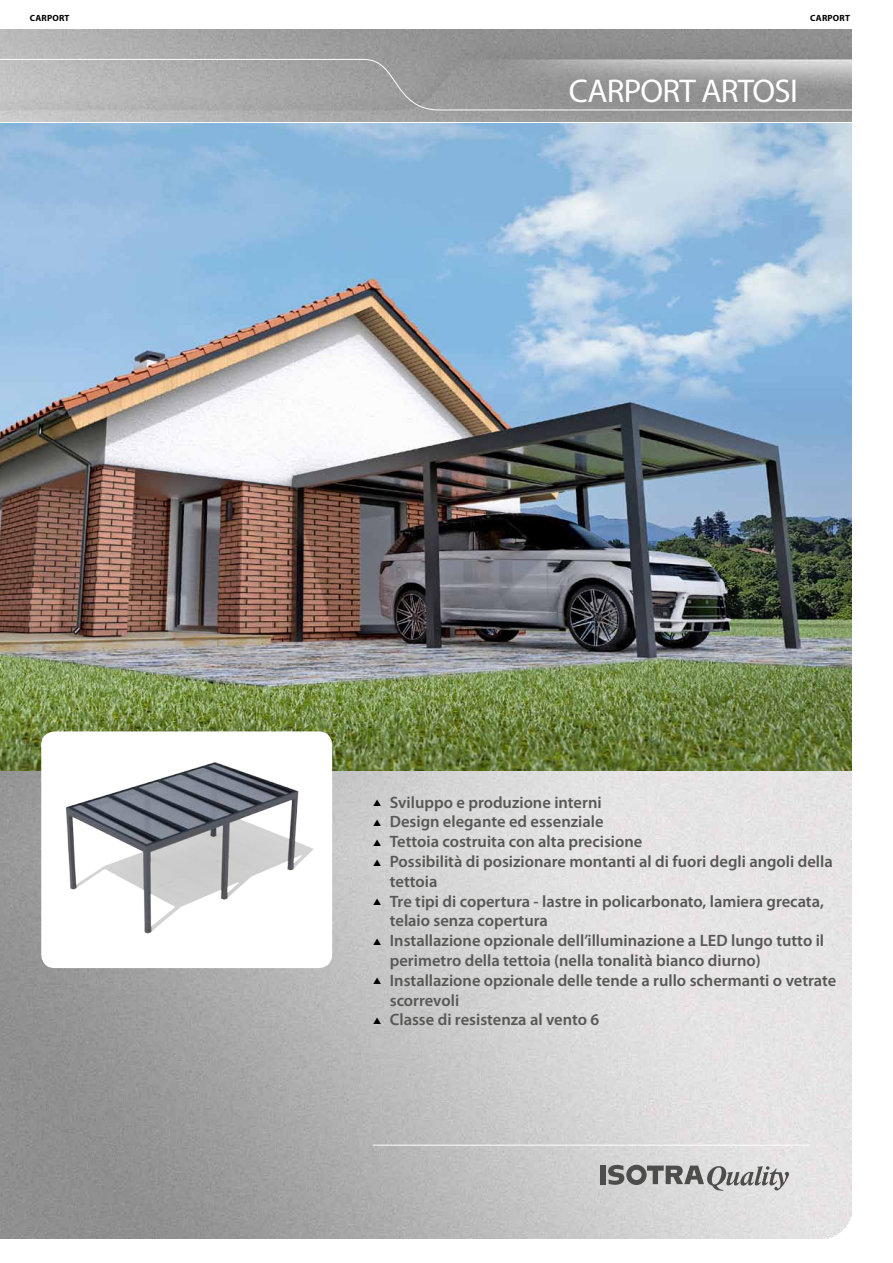
<style>
.page{position:relative;width:893px;height:1263px;background:#fff}
.page>*{position:absolute;margin:0;border:0;box-sizing:border-box;transform-origin:0 0}
.t1{font:33px "Myriad Pro";letter-spacing:-.025em;color:#fff}
.t2{font:600 16.5px/19.8px "Myriad Pro";color:#575756}
.t3{font:700 9px "Myriad Pro";letter-spacing:.02em;color:#000}
</style>
<div class="page">
<img style="left:0;top:771px;width:852px;height:468px">
<img style="left:0;top:123px;width:852px;height:648px">
<img style="left:0;top:30px;width:852px;height:91px">
<svg style="left:0;top:59px;width:852px;height:52px;background:#a7a7a7"></svg>
<hr style="left:373px;top:1145px;width:436px;height:1px;background:#fff">
<div style="left:600px;top:1165px;width:6px;height:19px;background:#4d4d4c"></div>
<svg style="left:608px;top:1165px;width:181px;height:26px;background:#a8a8a7"></svg>
<img style="left:42px;top:732px;width:289px;height:235px">
<div style="left:41px;top:731px;width:291px;height:237px;border:2px solid #fff;border-radius:13px"></div>
<svg style="left:373px;top:799px;width:8px;height:7px"></svg>
<svg style="left:373px;top:819px;width:8px;height:7px"></svg>
<svg style="left:373px;top:839px;width:8px;height:7px"></svg>
<svg style="left:373px;top:859px;width:8px;height:6px"></svg>
<svg style="left:373px;top:898px;width:8px;height:7px"></svg>
<svg style="left:373px;top:938px;width:8px;height:7px"></svg>
<svg style="left:373px;top:978px;width:8px;height:6px"></svg>
<svg style="left:373px;top:1017px;width:8px;height:7px"></svg>
<p class="t3" style="left:30px;top:12px;width:41px">CARPORT</p>
<p class="t3" style="left:810px;top:12px;width:41px">CARPORT</p>
<h1 class="t1" style="left:569px;top:70px;width:230px">CARPORT ARTOSI</h1>
<p class="t2" style="left:390px;top:792px;width:448px">Sviluppo e produzione interni<br>Design elegante ed essenziale<br>Tettoia costruita con alta precisione<br>Possibilità di posizionare montanti al di fuori degli angoli della tettoia<br>Tre tipi di copertura - lastre in policarbonato, lamiera grecata, telaio senza copertura<br>Installazione opzionale dell’illuminazione a LED lungo tutto il perimetro della tettoia (nella tonalità bianco diurno)<br>Installazione opzionale delle tende a rullo schermanti o vetrate scorrevoli<br>Classe di resistenza al vento 6</p>
</div>
